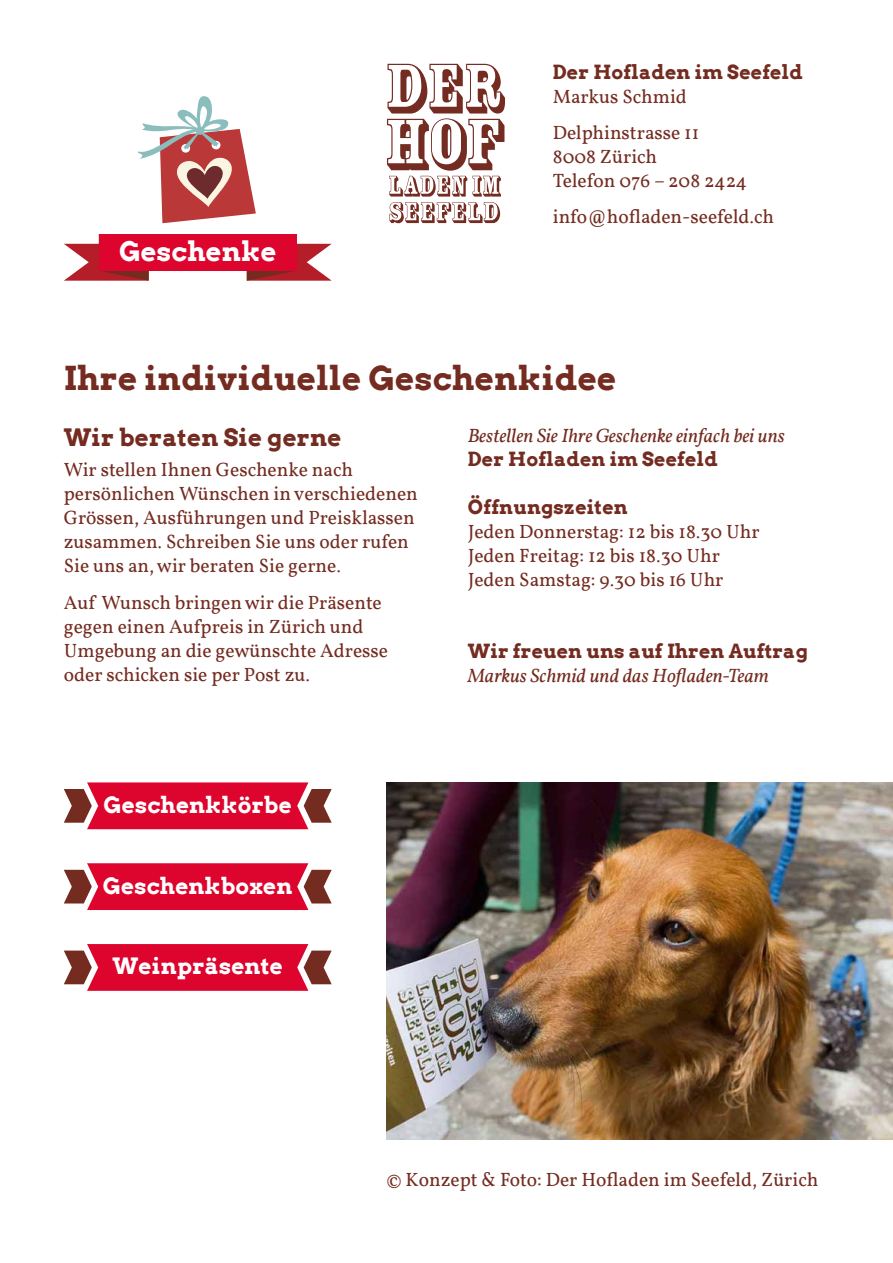
<style>
.page{position:relative;width:893px;height:1263px;background:#fff}
.page>*{position:absolute;margin:0;border:0;box-sizing:border-box;transform-origin:0 0}
.t1{font:700 33px "Arvo";letter-spacing:.01em;color:#742b20}
.t2{font:700 27px "Arvo";letter-spacing:.01em;color:#fff}
.t3{font:700 24px "Arvo";letter-spacing:.01em;color:#742b20}
.t4{font:700 22.5px "Arvo";letter-spacing:.01em;color:#fff}
.t5{font:19.5px/24px "Vollkorn";color:#742b20}
.t6{font:700 19.5px "Arvo";letter-spacing:.01em;color:#742b20}
.t7{font:italic 19.5px "Vollkorn";color:#742b20}
</style>
<div class="page">
<svg style="left:387px;top:64px;width:118px;height:159px"></svg>
<img style="left:387px;top:782px;width:506px;height:358px">
<svg style="left:247px;top:243px;width:85px;height:38px"></svg>
<svg style="left:64px;top:234px;width:85px;height:47px"></svg>
<div style="left:99px;top:234px;width:198px;height:37px;background:#dd042d"></div>
<svg style="left:64px;top:944px;width:268px;height:47px;background:#d52443"></svg>
<svg style="left:64px;top:863px;width:268px;height:47px;background:#d52443"></svg>
<svg style="left:64px;top:782px;width:268px;height:47px;background:#d52544"></svg>
<svg style="left:138px;top:96px;width:118px;height:127px"></svg>
<h2 class="t2" style="left:119px;top:234px;width:159px">Geschenke</h2>
<p class="t6" style="left:553px;top:59px;width:251px">Der Hofladen im Seefeld</p>
<p class="t5" style="left:553px;top:78px;width:148px;line-height:36px">Markus Schmid<br>Delphinstrasse 11</p>
<p class="t5" style="left:553px;top:144px;width:196px">8008 Zürich<br>Telefon 076 – 208 2424</p>
<p class="t5" style="left:553px;top:204px;width:223px">info@hofladen-seefeld.ch</p>
<h1 class="t1" style="left:64px;top:358px;width:554px">Ihre individuelle Geschenkidee</h1>
<p class="t7" style="left:468px;top:424px;width:319px">Bestellen Sie Ihre Geschenke einfach bei uns</p>
<p class="t6" style="left:468px;top:447px;width:251px">Der Hofladen im Seefeld</p>
<p class="t6" style="left:468px;top:495px;width:162px">Öffnungszeiten</p>
<p class="t5" style="left:468px;top:519px;width:293px">Jeden Donnerstag: 12 bis 18.30 Uhr<br>Jeden Freitag: 12 bis 18.30 Uhr<br>Jeden Samstag: 9.30 bis 16 Uhr</p>
<p class="t3" style="left:64px;top:422px;width:279px">Wir beraten Sie gerne</p>
<p class="t5" style="left:64px;top:457px;width:356px">Wir stellen Ihnen Geschenke nach persönlichen Wünschen in verschiedenen Grössen, Ausführungen und Preisklassen zusammen. Schreiben Sie uns oder rufen Sie uns an, wir beraten Sie gerne.</p>
<p class="t5" style="left:64px;top:591px;width:326px">Auf Wunsch bringen wir die Präsente gegen einen Aufpreis in Zürich und Umgebung an die gewünschte Adresse oder schicken sie per Post zu.</p>
<p class="t6" style="left:468px;top:639px;width:342px">Wir freuen uns auf Ihren Auftrag</p>
<p class="t7" style="left:468px;top:664px;width:303px">Markus Schmid und das Hofladen-Team</p>
<p class="t4" style="left:104px;top:790px;width:190px">Geschenkkörbe</p>
<p class="t4" style="left:103px;top:871px;width:191px">Geschenkboxen</p>
<p class="t4" style="left:113px;top:952px;width:172px">Weinpräsente</p>
<p class="t5" style="left:387px;top:1168px;width:433px">© Konzept &amp; Foto: Der Hofladen im Seefeld, Zürich</p>
</div>
